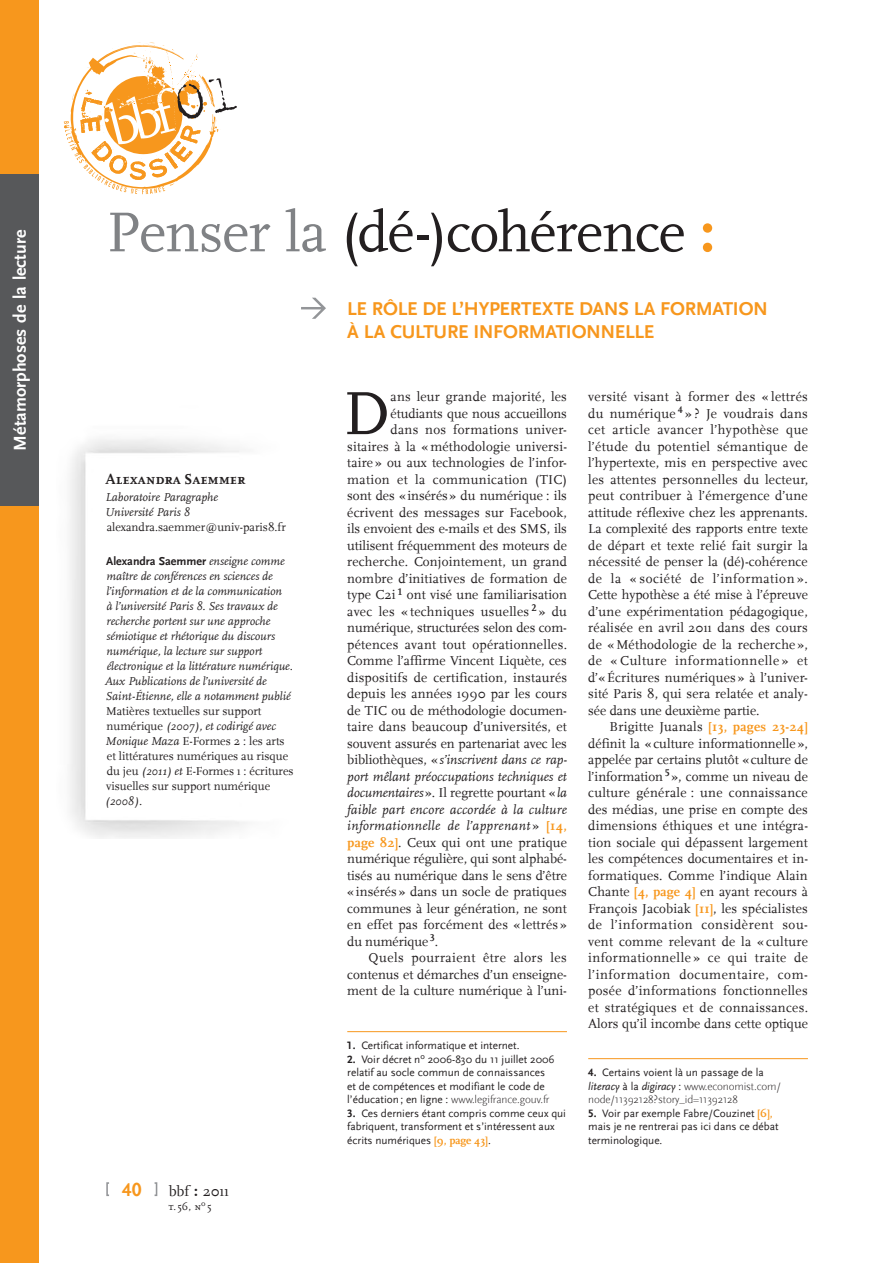
<style>
.page{position:relative;width:893px;height:1263px;background:#fff}
.page>*{position:absolute;margin:0;border:0;box-sizing:border-box;transform-origin:0 0}
.t1{font:63.45px "Scala";color:#231f20}
.t2{font:58.5px "Scala";letter-spacing:-.02em;color:#231f20}
.t3{font:700 19.5px/22.5px "Scala Sans";letter-spacing:-.015em;color:#f7971d}
.t4{font:700 19.5px "Scala Sans LF";color:#f7971d}
.t5{font:700 18px "Scala Sans LF";color:#fff}
.t6{font:700 15px "Scala Caps";letter-spacing:.005em;color:#231f20}
.t7{font:15px "Scala";letter-spacing:.005em;color:#231f20}
.t8{font:13.5px/16.5px "Scala";letter-spacing:.005em;color:#231f20;text-align:justify}
.t9{font:italic 13.5px "Scala";letter-spacing:.01em;color:#231f20}
.t10{font:13.5px "Scala";letter-spacing:.03em;color:#231f20}
.t11{font:13.5px "Scala";letter-spacing:.035em;color:#231f20}
.t12{font:13.5px "Scala";letter-spacing:.025em;color:#231f20}
.t13{font:italic 12px/15px "Scala";color:#231f20}
.t14{font:12px/15px "Scala";color:#231f20}
.t15{font:700 12px "Scala Sans";color:#231f20}
.t16{font:11.25px/13.5px "Scala Sans";color:#231f20}
.t17{font:300 11.25px/13.5px "Scala Sans";letter-spacing:-.01em;color:#231f20}
.t18{font:10.5px "Scala Caps";color:#231f20}
.s1{color:#808285}
.s2{font-family:"Scala Sans";font-weight:700;color:#f7971d}
.s3{font-family:"Scala";font-weight:400;font-style:italic}
.s4{font-style:italic}
.s5{font-family:"Scala Sans";font-weight:700}
.s6{font-style:normal}
.s7{font-weight:700;font-style:normal;color:#f7971d}
.s8{font-weight:700;color:#f7971d}
.s9{font-family:"Scala Sans LF";font-weight:700}
.s10{font-weight:300}
.s11{font-family:"Scala";font-weight:700;color:#f7971d}
.s12{font-weight:400}
.s13{font-weight:400;font-style:italic}
</style>
<div class="page">
<div style="left:0;top:0;width:38px;height:1263px;background:#f7971d"></div>
<svg style="left:64px;top:43px;width:173px;height:151px"></svg>
<svg style="left:106px;top:1182px;width:3px;height:14px"></svg>
<svg style="left:155px;top:1182px;width:2px;height:14px"></svg>
<div style="left:0;top:174px;width:38px;height:332px;background:#57585a"></div>
<hr style="left:347px;top:1031px;width:220px;height:1px;background:#f7971d">
<hr style="left:588px;top:1058px;width:220px;height:1px;background:#f7971d">
<img style="left:70px;top:438px;width:177px;height:400px">
<svg style="left:301px;top:298px;width:25px;height:21px"></svg>
<h3 class="t5" style="left:10px;top:451px;width:222px;rotate:-90deg">Métamorphoses de la lecture</h3>
<h2 class="t2" style="left:106px;top:200px;width:610px"><span class="s1">Penser la</span> (dé-)cohérence <span class="s2">:</span></h2>
<p class="t6" style="left:106px;top:470px;width:141px">Alexandra Saemmer</p>
<p class="t13" style="left:105px;top:490px;width:115px">Laboratoire Paragraphe<br>Université Paris 8</p>
<p class="t14" style="left:107px;top:520px;width:181px">alexandra.saemmer@univ-paris8.fr</p>
<p class="t15" style="left:106px;top:554px;width:180px">ALEXANDRA SAEMMER <span class="s3">enseigne comme</span></p>
<p class="t13" style="left:105px;top:569px;width:190px">maître de conférences en sciences de l’information et de la communication<br>à l’université Paris 8. Ses travaux de recherche portent sur une approche sémiotique et rhétorique du discours numérique, la lecture sur support électronique et la littérature numérique.<br>Aux Publications de l’université de Saint-Étienne, elle a notamment publié</p>
<p class="t14" style="left:106px;top:703px;width:190px">Matières textuelles sur support numérique <span class="s4">(2007), et codirigé avec Monique Maza</span> E-Formes 2 : les arts et littératures numériques au risque du jeu <span class="s4">(2011) et</span> E-Formes 1 : écritures visuelles sur support numérique</p>
<p class="t13" style="left:105px;top:794px;width:38px">(2008).</p>
<h3 class="t4" style="left:122px;top:1179px;width:21px">40</h3>
<p class="t7" style="left:169px;top:1183px;width:61px">bbf <span class="s5">:</span> 2011</p>
<p class="t18" style="left:169px;top:1200px;width:44px">t. 56, n<sup>o</sup> 5</p>
<h3 class="t3" style="left:347px;top:298px;width:422px">LE RÔLE DE L’HYPERTEXTE DANS LA FORMATION<br>À LA CULTURE INFORMATIONNELL E</h3>
<h1 class="t1" style="left:343px;top:379px;width:48px">D</h1>
<p class="t8" style="left:391px;top:389px;width:178px">ans leur grande majorité, les</p>
<p class="t8" style="left:391px;top:405px;width:178px">étudiants que nous accueillons</p>
<p class="t12" style="left:391px;top:422px;width:178px">dans nos formations univer-</p>
<p class="t8" style="left:347px;top:438px;width:221px">sitaires à la « méthodologie universi-</p>
<p class="t8" style="left:347px;top:455px;width:221px">taire » ou aux technologies de l’infor-</p>
<p class="t10" style="left:347px;top:472px;width:221px">mation et la communication (TIC)</p>
<p class="t8" style="left:347px;top:488px;width:221px">sont des «insérés» du numérique : ils</p>
<p class="t8" style="left:347px;top:504px;width:221px">écrivent des messages sur Facebook,</p>
<p class="t8" style="left:347px;top:521px;width:221px">ils envoient des e-mails et des SMS, ils</p>
<p class="t8" style="left:347px;top:537px;width:221px">utilisent fréquemment des moteurs de</p>
<p class="t8" style="left:347px;top:554px;width:221px">recherche. Conjointement, un grand</p>
<p class="t8" style="left:347px;top:570px;width:221px">nombre d’initiatives de formation de</p>
<p class="t8" style="left:347px;top:587px;width:221px">type C2i <sup>1</sup> ont visé une familiarisation</p>
<p class="t8" style="left:347px;top:603px;width:221px">avec les « techniques usuelles <sup>2</sup> » du</p>
<p class="t8" style="left:347px;top:620px;width:221px">numérique, structurées selon des com-</p>
<p class="t8" style="left:347px;top:636px;width:221px">pétences avant tout opérationnelles.</p>
<p class="t8" style="left:347px;top:653px;width:221px">Comme l’affirme Vincent Liquète, ces</p>
<p class="t8" style="left:347px;top:669px;width:221px">dispositifs de certification, instaurés</p>
<p class="t8" style="left:347px;top:686px;width:221px">depuis les années 1990 par les cours</p>
<p class="t8" style="left:347px;top:702px;width:221px">de TIC ou de méthodologie documen-</p>
<p class="t8" style="left:347px;top:719px;width:221px">taire dans beaucoup d’universités, et</p>
<p class="t8" style="left:347px;top:735px;width:221px">souvent assurés en partenariat avec les</p>
<p class="t9" style="left:347px;top:753px;width:221px"><span class="s6">bibliothèques, «</span>s’inscrivent dans ce rap-</p>
<p class="t9" style="left:347px;top:769px;width:221px">port mêlant préoccupations techniques et</p>
<p class="t8" style="left:347px;top:785px;width:221px"><span class="s4">documentaires</span>». Il regrette pourtant «<span class="s4">la</span></p>
<p class="t9" style="left:347px;top:802px;width:221px">faible part encore accordée à la culture</p>
<p class="t9" style="left:347px;top:819px;width:221px">informationnelle de l’apprenant <span class="s6">»</span> <span class="s7">[14,</span></p>
<p class="t8" style="left:347px;top:834px;width:221px"><span class="s8">page 82]</span>. Ceux qui ont une pratique</p>
<p class="t8" style="left:347px;top:851px;width:221px">numérique régulière, qui sont alphabé-</p>
<p class="t8" style="left:347px;top:867px;width:221px">tisés au numérique dans le sens d’être</p>
<p class="t8" style="left:347px;top:884px;width:221px">« insérés » dans un socle de pratiques</p>
<p class="t8" style="left:347px;top:900px;width:221px">communes à leur génération, ne sont</p>
<p class="t8" style="left:347px;top:917px;width:221px">en effet pas forcément des « lettrés »</p>
<p class="t8" style="left:347px;top:933px;width:92px">du numérique <sup>3</sup>.</p>
<p class="t11" style="left:369px;top:950px;width:200px">Quels pourraient être alors les</p>
<p class="t8" style="left:347px;top:966px;width:221px">contenus et démarches d’un enseigne-</p>
<p class="t8" style="left:347px;top:983px;width:221px">ment de la culture numérique à l’uni-</p>
<p class="t16" style="left:347px;top:1039px;width:174px"><span class="s9">1.</span> Certificat informatique et internet.</p>
<p class="t16" style="left:347px;top:1053px;width:209px"><span class="s9">2.</span> Voir décret n<sup>o</sup> 2006-830 du 11 juillet 2006 relatif au socle commun de connaissances et de compétences et modifiant le code de l’éducation; en ligne : <span class="s10">www.legifrance.gouv.fr</span></p>
<p class="t16" style="left:347px;top:1107px;width:220px"><span class="s9">3.</span> Ces derniers étant compris comme ceux qui fabriquent, transforment et s’intéressent aux écrits numériques <span class="s11">[9, page 43]</span>.</p>
<p class="t8" style="left:588px;top:389px;width:221px">versité visant à former des « lettrés du numérique <sup>4</sup> » ? Je voudrais dans cet article avancer l’hypothèse que l’étude du potentiel sémantique de l’hypertexte, mis en perspective avec les attentes personnelles du lecteur, peut contribuer à l’émergence d’une attitude réflexive chez les apprenants.<br>La complexité des rapports entre texte de départ et texte relié fait surgir la nécessité de penser la (dé)-cohérence de la « société de l’information ».<br>Cette hypothèse a été mise à l’épreuve d’une expérimentation pédagogique, réalisée en avril 2011 dans des cours de « Méthodologie de la recherche », de « Culture informationnelle » et d’« Écritures numériques » à l’univer&shy;sité Paris 8, qui sera relatée et analy&shy;sée dans une deuxième partie.</p>
<p class="t8" style="left:588px;top:719px;width:221px;text-indent:21px">Brigitte Juanals <span class="s8">[13, pages 23-24] </span>définit la « culture informationnelle », appelée par certains plutôt « culture de l’information <sup>5</sup> », comme un niveau de culture générale : une connaissance des médias, une prise en compte des dimensions éthiques et une intégra&shy;tion sociale qui dépassent largement les compétences documentaires et in&shy;formatiques. Comme l’indique Alain Chante <span class="s8">[4, page 4]</span> en ayant recours à François Jacobiak <span class="s8">[11]</span>, les spécialistes de l’information considèrent sou&shy;vent comme relevant de la « culture informationnelle » ce qui traite de l’information documentaire, com&shy;posée d’informations fonctionnelles et stratégiques et de connaissances.<br>Alors qu’il incombe dans cette optique</p>
<p class="t17" style="left:588px;top:1066px;width:194px"><span class="s9">4.</span> <span class="s12">Certains voient là un passage de la </span><span class="s13">literacy</span> <span class="s12">à la</span> <span class="s13">digiracy</span> <span class="s12">:</span> www.economist.com/ node/11392128?story_id=11392128</p>
<p class="t16" style="left:588px;top:1107px;width:192px"><span class="s9">5.</span> Voir par exemple Fabre/Couzinet <span class="s11">[6], </span>mais je ne rentrerai pas ici dans ce débat terminologique.</p>
</div>
